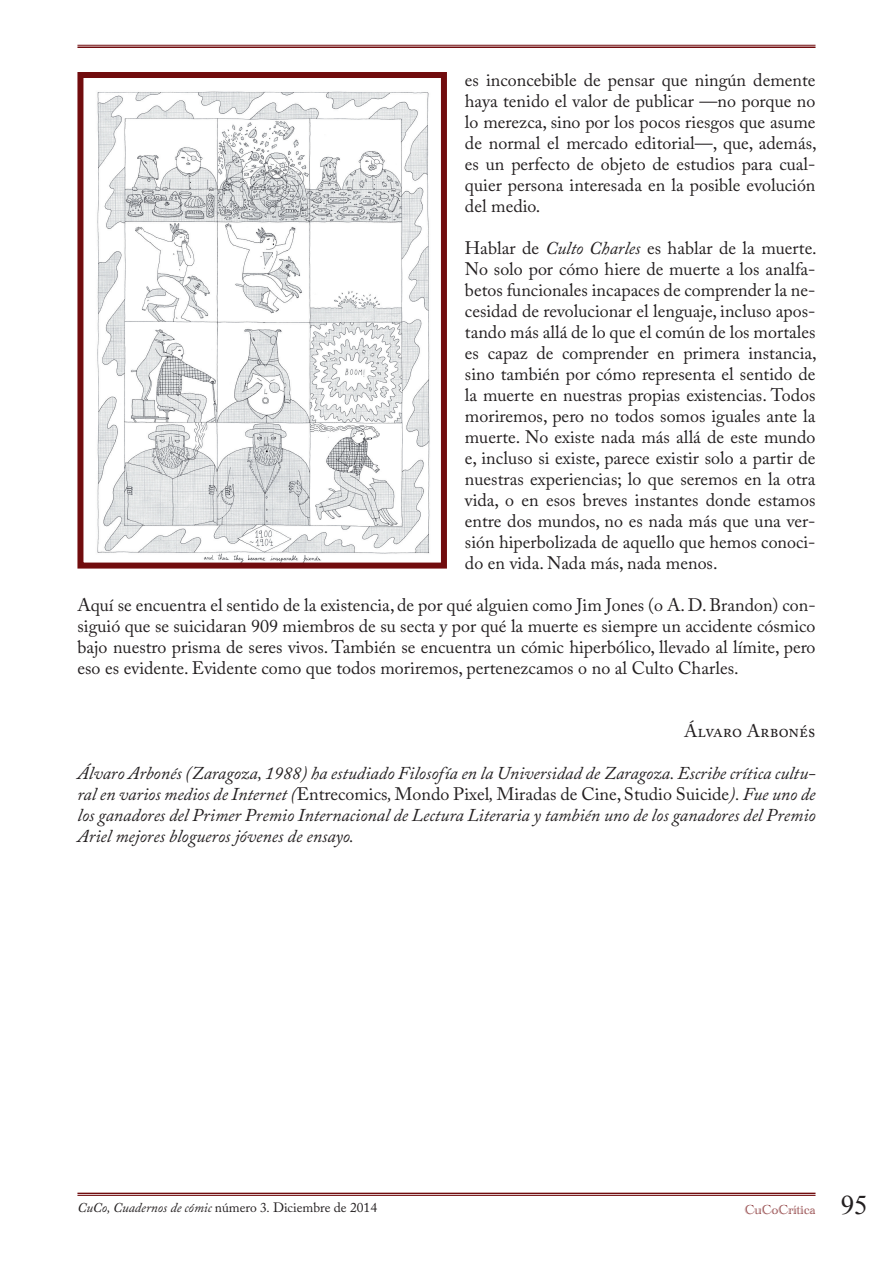
<style>
.page{position:relative;width:893px;height:1263px;background:#fff}
.page>*{position:absolute;margin:0;border:0;box-sizing:border-box;transform-origin:0 0}
.t1{font:18px/21px "Adobe Caslon Pro";color:#231f20;text-align:justify}
.t2{font:italic 18px/21px "Adobe Caslon Pro";color:#231f20;text-align:justify}
.t3{font:italic 13.5px "Adobe Caslon Pro";color:#231f20}
.t4{font:13.5px "Academy Engraved Let Plain";color:#710c0e}
.s1{font-style:italic}
.s2{font-style:normal}
.s3{font-family:"Times New Roman";font-size:27px;color:#231f20}
</style>
<div class="page">
<hr style="left:77px;top:1192px;width:738px;height:2px;background:#710c0e">
<hr style="left:77px;top:1195px;width:738px;height:1px;background:#710c0e">
<hr style="left:77px;top:45px;width:738px;height:1px;background:#710c0e">
<hr style="left:77px;top:46px;width:738px;height:2px;background:#710c0e">
<img style="left:97px;top:91px;width:333px;height:470px">
<div style="left:77px;top:72px;width:370px;height:496px;border:6px solid #710c0e"></div>
<p class="t1" style="left:465px;top:69px;width:353px">es inconcebible de pensar que ningún demente haya tenido el valor de publicar —no porque no lo merezca, sino por los pocos riesgos que asume de normal el mercado editorial—, que, además, es un perfecto de objeto de estudios para cual&shy;quier persona interesada en la posible evolución del medio.</p>
<p class="t1" style="left:465px;top:237px;width:353px">Hablar de <span class="s1">Culto Charles</span> es hablar de la muerte.<br>No solo por cómo hiere de muerte a los analfa&shy;betos funcionales incapaces de comprender la ne&shy;cesidad de revolucionar el lenguaje, incluso apos&shy;tando más allá de lo que el común de los mortales es capaz de comprender en primera instancia, sino también por cómo representa el sentido de la muerte en nuestras propias existencias. Todos moriremos, pero no todos somos iguales ante la muerte. No existe nada más allá de este mundo e, incluso si existe, parece existir solo a partir de nuestras experiencias; lo que seremos en la otra vida, o en esos breves instantes donde estamos entre dos mundos, no es nada más que una ver&shy;sión hiperbolizada de aquello que hemos conoci&shy;do en vida. Nada más, nada menos.</p>
<p class="t1" style="left:77px;top:594px;width:740px">Aquí se encuentra el sentido de la existencia, de por qué alguien como Jim Jones (o A. D. Brandon) con&shy;siguió que se suicidaran 909 miembros de su secta y por qué la muerte es siempre un accidente cósmico bajo nuestro prisma de seres vivos. También se encuentra un cómic hiperbólico, llevado al límite, pero eso es evidente. Evidente como que todos moriremos, pertenezcamos o no al Culto Charles.</p>
<p class="t1" style="left:684px;top:720px;width:133px">Álvaro Arbonés</p>
<p class="t2" style="left:77px;top:762px;width:740px">Álvaro Arbonés (Zaragoza, 1988) ha estudiado Filosofía en la Universidad de Zaragoza. Escribe crítica cultu&shy;ral en varios medios de Internet (<span class="s2">Entrecomics</span>, <span class="s2">Mondo Pixel</span>, <span class="s2">Miradas de Cine, Studio Suicide</span>). Fue uno de los ganadores del Primer Premio Internacional de Lectura Literaria y también uno de los ganadores del Premio Ariel mejores blogueros jóvenes de ensayo.</p>
<p class="t3" style="left:77px;top:1199px;width:301px">CuCo, Cuadernos de cómic <span class="s2">número 3</span>. <span class="s2">Diciembre de 2014</span></p>
<p class="t4" style="left:745px;top:1202px;width:124px">CuCoCrítica <span class="s3">95</span></p>
</div>
